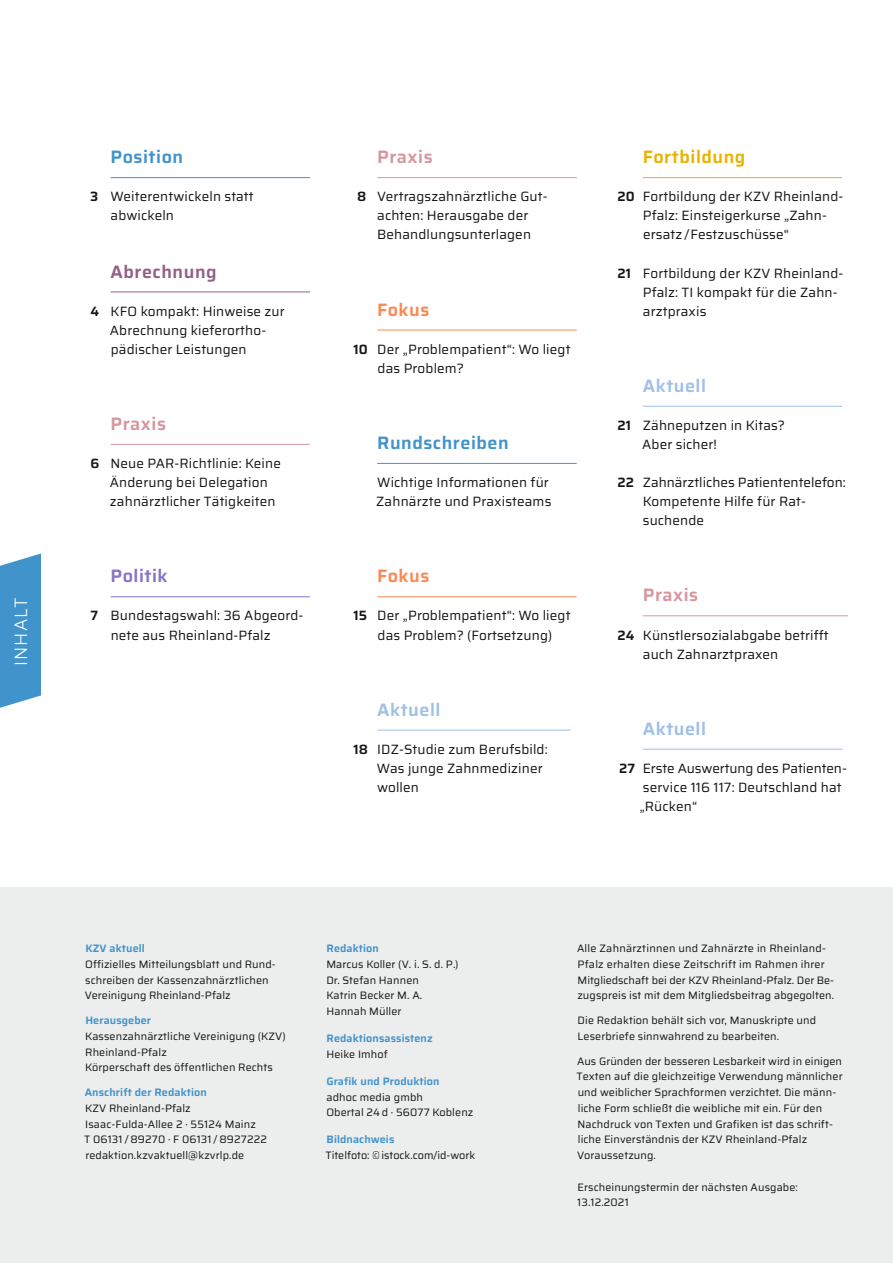
<style>
.page{position:relative;width:893px;height:1263px;background:#fff}
.page>*{position:absolute;margin:0;border:0;box-sizing:border-box;transform-origin:0 0}
.t1{font:600 18px "Saira";letter-spacing:.03em;color:#a1c0e7}
.t2{font:600 18px "Saira";letter-spacing:.03em;color:#4193cb}
.t3{font:600 18px "Saira";letter-spacing:.03em;color:#d6969e}
.t4{font:600 18px "Saira";letter-spacing:.03em;color:#e9b300}
.t5{font:600 18px "Saira";letter-spacing:.03em;color:#fc8851}
.t6{font:600 18px "Saira";letter-spacing:.03em;color:#936186}
.t7{font:600 18px "Saira";letter-spacing:.03em;color:#8874c8}
.t8{font:300 18px "Saira";letter-spacing:.05em;color:#fff}
.t9{font:13.5px/19px "Saira";letter-spacing:.01em;color:#151616}
.t10{font:10.8px/15.8px "Saira";letter-spacing:.01em;color:#151616}
.t11{font:600 10.8px "Saira";letter-spacing:.01em;color:#4193cb}
.s1{font-weight:600}
</style>
<div class="page">
<hr style="left:643px;top:177px;width:199px;height:1px;background:#e9b300">
<hr style="left:643px;top:406px;width:199px;height:1px;background:#a1c0e7">
<hr style="left:643px;top:615px;width:205px;height:1px;background:#d6969e">
<hr style="left:643px;top:749px;width:199px;height:1px;background:#a1c0e7">
<hr style="left:377px;top:177px;width:200px;height:1px;background:#d6969e">
<hr style="left:377px;top:330px;width:200px;height:1px;background:#fc8851">
<hr style="left:377px;top:463px;width:200px;height:1px;background:#4193cb">
<hr style="left:377px;top:596px;width:200px;height:1px;background:#fc8851">
<hr style="left:377px;top:730px;width:194px;height:1px;background:#a1c0e7">
<hr style="left:111px;top:177px;width:199px;height:1px;background:#4193cb">
<hr style="left:111px;top:292px;width:199px;height:1px;background:#936186">
<hr style="left:111px;top:444px;width:199px;height:1px;background:#d6969e">
<hr style="left:111px;top:596px;width:199px;height:1px;background:#8874c8">
<div style="left:0;top:887px;width:893px;height:376px;background:#eceded"></div>
<svg style="left:0;top:553px;width:41px;height:155px"></svg>
<h1 class="t8" style="left:7px;top:665px;width:70px;rotate:-90deg">INHALT</h1>
<h1 class="t2" style="left:111px;top:143px;width:74px">Position</h1>
<p class="t9" style="left:111px;top:187px;width:145px;text-indent:-20px"><span class="s1">3</span> Weiterentwickeln statt abwickeln</p>
<h1 class="t6" style="left:111px;top:257px;width:108px">Abrechnung</h1>
<p class="t9" style="left:110px;top:301px;width:176px;text-indent:-19px"><span class="s1">4</span> KFO kompakt: Hinweise zur<br>Abrechnung kieferortho&shy;pädischer Leistungen</p>
<h1 class="t3" style="left:111px;top:410px;width:57px">Praxis</h1>
<p class="t9" style="left:110px;top:454px;width:172px;text-indent:-19px"><span class="s1">6</span> Neue PAR-Richtlinie: Keine<br>Änderung bei Delegation zahnärztlicher Tätigkeiten</p>
<h1 class="t7" style="left:111px;top:562px;width:59px">Politik</h1>
<p class="t9" style="left:111px;top:606px;width:194px;text-indent:-20px"><span class="s1">7</span> Bundestagswahl: 36 Abgeord&shy;nete aus Rheinland-Pfalz</p>
<h1 class="t3" style="left:377px;top:143px;width:57px">Praxis</h1>
<p class="t9" style="left:357px;top:187px;width:190px;text-align:center"><span class="s1">8</span> Vertragszahnärztliche Gut&shy;achten: Herausgabe der<br>Behandlungsunterlagen</p>
<h1 class="t5" style="left:377px;top:295px;width:54px">Fokus</h1>
<p class="t9" style="left:378px;top:339px;width:194px;text-indent:-24px"><span class="s1">10</span> Der „Problempatient“: Wo liegt das Problem?</p>
<h1 class="t2" style="left:377px;top:429px;width:133px">Rundschreiben</h1>
<p class="t9" style="left:376px;top:473px;width:177px">Wichtige Informationen für<br>Zahnärzte und Praxisteams</p>
<h1 class="t5" style="left:377px;top:562px;width:54px">Fokus</h1>
<p class="t9" style="left:354px;top:606px;width:218px;text-align:center"><span class="s1">15</span> Der „Problempatient“: Wo liegt das Problem? (Fortsetzung)</p>
<h1 class="t1" style="left:377px;top:696px;width:65px">Aktuell</h1>
<p class="t9" style="left:377px;top:739px;width:172px;text-indent:-23px"><span class="s1">18</span> IDZ-Studie zum Berufsbild:<br>Was junge Zahnmediziner wollen</p>
<h1 class="t4" style="left:643px;top:143px;width:104px">Fortbildung</h1>
<p class="t9" style="left:643px;top:187px;width:202px;text-indent:-25px"><span class="s1">20</span> Fortbildung der KZV Rheinland-<br>Pfalz: Einsteigerkurse „Zahn&shy;ersatz /Festzuschüsse“</p>
<p class="t9" style="left:643px;top:263px;width:202px;text-indent:-25px"><span class="s1">21</span> Fortbildung der KZV Rheinland-<br>Pfalz: TI kompakt für die Zahn&shy;arztpraxis</p>
<h1 class="t1" style="left:643px;top:372px;width:65px">Aktuell</h1>
<p class="t9" style="left:642px;top:415px;width:144px;text-indent:-25px"><span class="s1">21</span> Zähneputzen in Kitas?<br>Aber sicher!</p>
<p class="t9" style="left:643px;top:473px;width:205px;text-indent:-25px"><span class="s1">22</span> Zahnärztliches Patiententelefon:<br>Kompetente Hilfe für Rat&shy;suchende</p>
<h1 class="t3" style="left:643px;top:581px;width:57px">Praxis</h1>
<p class="t9" style="left:643px;top:625px;width:187px;text-indent:-25px"><span class="s1">24</span> Künstlersozialabgabe betrifft auch Zahnarztpraxen</p>
<h1 class="t1" style="left:643px;top:715px;width:65px">Aktuell</h1>
<p class="t9" style="left:640px;top:758px;width:209px;text-indent:-21px"><span class="s1">27</span> Erste Auswertung des Patienten&shy;service 116 117: Deutschland hat „Rücken“</p>
<p class="t11" style="left:85px;top:940px;width:61px">KZV aktuell</p>
<p class="t10" style="left:85px;top:956px;width:193px">Offizielles Mitteilungsblatt und Rund&shy;schreiben der Kassenzahnärztlichen<br>Vereinigung Rheinland-Pfalz</p>
<p class="t11" style="left:85px;top:1012px;width:67px">Herausgeber</p>
<p class="t10" style="left:85px;top:1028px;width:202px">Kassenzahnärztliche Vereinigung (KZV)<br>Rheinland-Pfalz<br>Körperschaft des öffentlichen Rechts</p>
<p class="t11" style="left:85px;top:1084px;width:124px">Anschrift der Redaktion</p>
<p class="t10" style="left:84px;top:1100px;width:184px">KZV Rheinland-Pfalz<br>Isaac-Fulda-Allee 2 · 55124 Mainz<br>T 06131 / 89270 · F 06131 / 8927222 redaktion.kzvaktuell@kzvrlp.de</p>
<p class="t11" style="left:327px;top:940px;width:54px">Redaktion</p>
<p class="t10" style="left:326px;top:956px;width:133px">Marcus Koller (V. i. S. d. P.)<br>Dr. Stefan Hannen<br>Katrin Becker M. A.<br>Hannah Müller</p>
<p class="t11" style="left:327px;top:1030px;width:108px">Redaktionsassistenz</p>
<p class="t10" style="left:326px;top:1046px;width:63px">Heike Imhof</p>
<p class="t11" style="left:326px;top:1073px;width:115px">Grafik und Produktion</p>
<p class="t10" style="left:326px;top:1089px;width:149px">adhoc media gmbh<br>Obertal 24d · 56077 Koblenz</p>
<p class="t11" style="left:327px;top:1131px;width:69px">Bildnachweis</p>
<p class="t10" style="left:325px;top:1147px;width:151px">Titelfoto: ©istock.com/id-work</p>
<p class="t10" style="left:577px;top:940px;width:259px">Alle Zahnärztinnen und Zahnärzte in Rheinland-Pfalz erhalten diese Zeitschrift im Rahmen ihrer Mitgliedschaft bei der KZV Rheinland-Pfalz. Der Be&shy;zugspreis ist mit dem Mitgliedsbeitrag abgegolten.</p>
<p class="t10" style="left:578px;top:1012px;width:240px">Die Redaktion behält sich vor, Manuskripte und<br>Leserbriefe sinnwahrend zu bearbeiten.</p>
<p class="t10" style="left:577px;top:1053px;width:267px">Aus Gründen der besseren Lesbarkeit wird in einigen Texten auf die gleichzeitige Verwendung männlicher und weiblicher Sprachformen verzichtet. Die männ&shy;liche Form schließt die weibliche mit ein. Für den Nachdruck von Texten und Grafiken ist das schrift&shy;liche Einverständnis der KZV Rheinland-Pfalz Voraussetzung.</p>
<p class="t10" style="left:577px;top:1179px;width:222px">Erscheinungstermin der nächsten Ausgabe:<br>13.12.2021</p>
</div>
